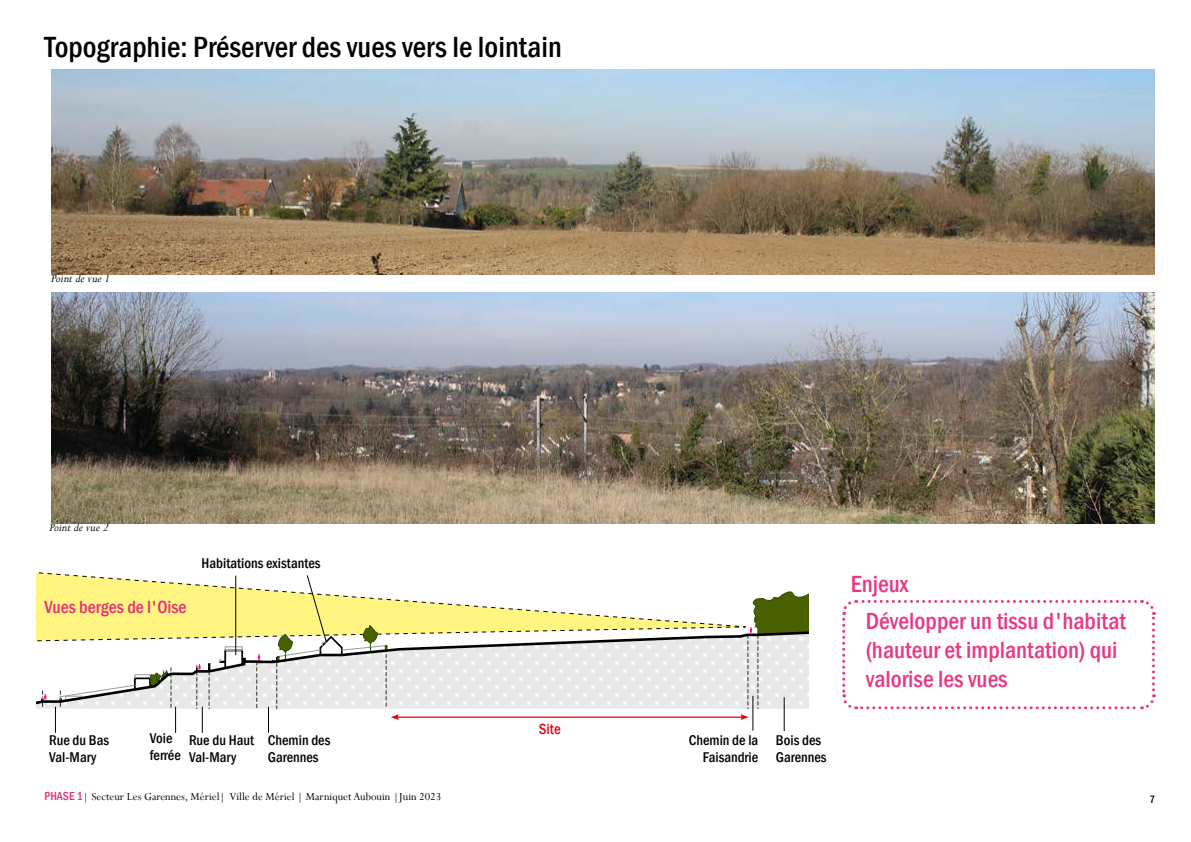
<style>
.page{position:relative;width:1191px;height:842px;background:#fff}
.page>*{position:absolute;margin:0;border:0;box-sizing:border-box;transform-origin:0 0}
.t1{font:500 condensed 30px "Franklin Gothic";color:#000}
.t2{font:500 condensed 24px/28.8px "Franklin Gothic";color:#e83884}
.t3{font:500 condensed 18px "Franklin Gothic";color:#e32e77}
.t4{font:500 condensed 15.1px "Franklin Gothic";color:#e10613}
.t5{font:500 condensed 14.5px/17.4px "Franklin Gothic";color:#020203}
.t6{font:italic 13px "Perpetua";color:#000}
.t7{font:12px "Perpetua";color:#000}
.t8{font:500 condensed 11px "Franklin Gothic";color:#000}
.s1{font-family:"Franklin Gothic";font-weight:500;font-stretch:condensed;color:#e32e77}
</style>
<div class="page">
<svg style="left:36px;top:572px;width:772px;height:161px"></svg>
<img style="left:51px;top:292px;width:1104px;height:231px">
<img style="left:51px;top:69px;width:1104px;height:205px">
<svg style="left:842px;top:600px;width:314px;height:110px"></svg>
<h1 class="t1" style="left:45px;top:27px;width:519px">Topographie: Préserver des vues vers le lointain</h1>
<p class="t6" style="left:51px;top:271px;width:61px">Point de vue 1</p>
<p class="t6" style="left:49px;top:519px;width:61px">Point de vue 2</p>
<p class="t3" style="left:45px;top:595px;width:144px">Vues berges de l'Oise</p>
<p class="t5" style="left:202px;top:554px;width:120px">Habitations existantes</p>
<p class="t5" style="left:49px;top:731px;width:61px">Rue du Bas<br>Val-Mary</p>
<p class="t4" style="left:539px;top:719px;width:24px">Site</p>
<p class="t5" style="left:150px;top:729px;width:32px">Voie ferrée</p>
<p class="t5" style="left:268px;top:731px;width:64px">Chemin des<br>Garennes</p>
<p class="t5" style="left:689px;top:731px;width:71px;text-align:right">Chemin de la<br>Faisandrie</p>
<p class="t5" style="left:776px;top:731px;width:52px">Bois des<br>Garennes</p>
<p class="t5" style="left:189px;top:731px;width:66px">Rue du Haut<br>Val-Mary</p>
<h2 class="t2" style="left:850px;top:570px;width:59px">Enjeux</h2>
<h2 class="t2" style="left:866px;top:607px;width:262px">Développer un tissu d'habitat (hauteur et implantation) qui valorise les vues</h2>
<p class="t7" style="left:45px;top:789px;width:398px"><span class="s1">PHASE 1</span>| Secteur Les Garennes, Mériel| Ville de Mériel | Marniquet Aubouin |Juin 2023</p>
<p class="t8" style="left:1149px;top:792px;width:7px">7</p>
</div>
